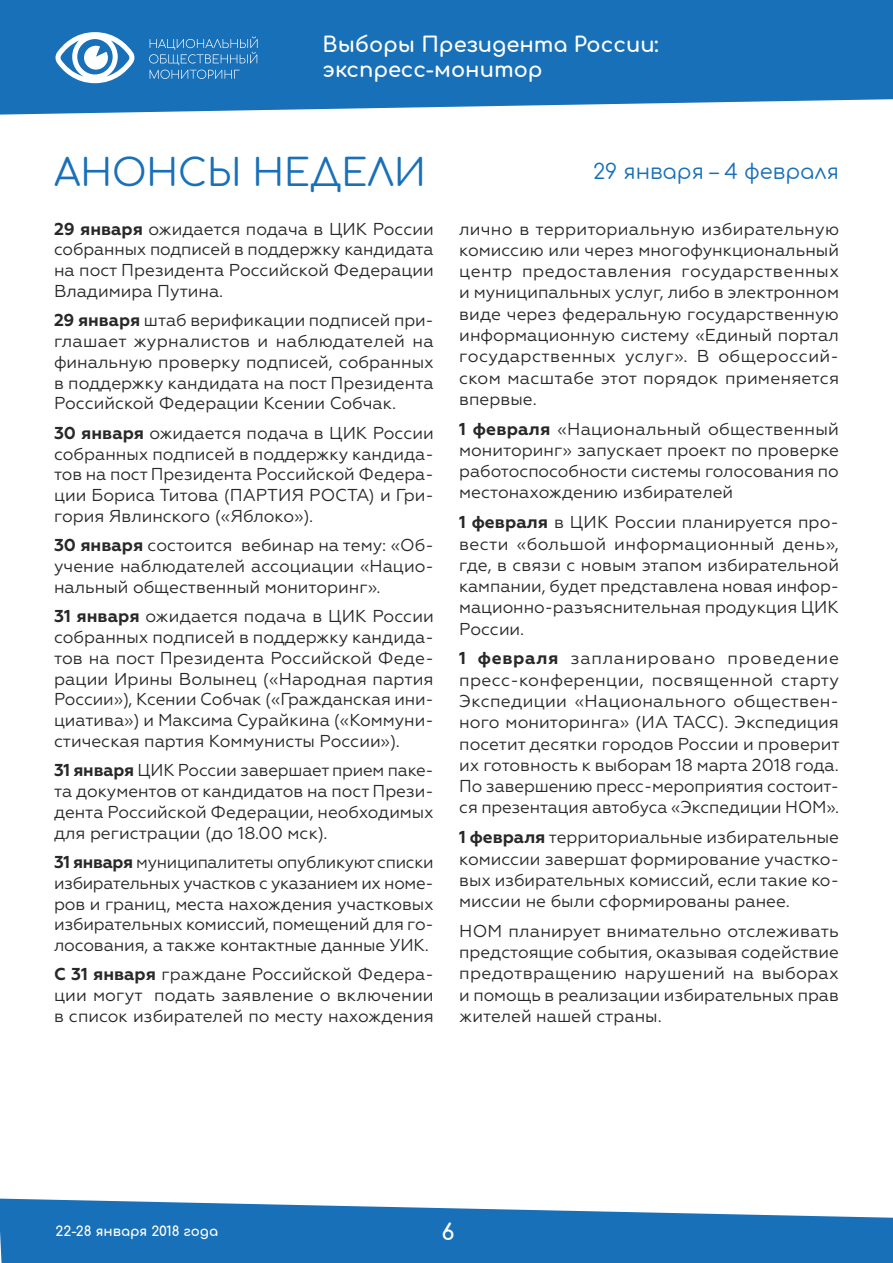
<style>
.page{position:relative;width:893px;height:1263px;background:#fff}
.page>*{position:absolute;margin:0;border:0;box-sizing:border-box;transform-origin:0 0}
.t1{font:37.5px "Comfortaa";color:#1870b8}
.t2{font:700 22.5px "Comfortaa";color:#fff}
.t3{font:700 21px/25.2px "Comfortaa";color:#fff}
.t4{font:21px "Comfortaa";color:#1870b8}
.t5{font:17.25px/21.3px "Geometria";color:#292829;text-align:justify}
.t6{font:700 13.5px "Comfortaa";color:#fff}
.s1{font-weight:700}
</style>
<div class="page">
<svg style="left:0;top:0;width:893px;height:115px;background:#297bbd"></svg>
<svg style="left:0;top:1198px;width:893px;height:65px;background:#3c86c3"></svg>
<svg style="left:149px;top:36px;width:109px;height:43px;background:#3481c0"></svg>
<svg style="left:55px;top:32px;width:80px;height:51px"></svg>
<p class="t3" style="left:323px;top:30px;width:338px">Выборы Президента России: экспресс-монитор</p>
<h1 class="t1" style="left:54px;top:139px;width:373px">АНОНСЫ НЕДЕЛИ</h1>
<p class="t4" style="left:593px;top:153px;width:247px">29 января – 4 февраля</p>
<p class="t5" style="left:54px;top:218px;width:381px;line-height:20.9px"><span class="s1">29 января</span> ожидается подача в ЦИК России собранных подписей в поддержку кандидата на пост Президента Российской Федерации Владимира Путина.</p>
<p class="t5" style="left:54px;top:310px;width:381px;line-height:20.9px"><span class="s1">29 января</span> штаб верификации подписей при&shy;глашает журналистов и наблюдателей на финальную проверку подписей, собранных в поддержку кандидата на пост Президента Российской Федерации Ксении Собчак.</p>
<p class="t5" style="left:54px;top:422px;width:381px;line-height:20.9px"><span class="s1">30 января</span> ожидается подача в ЦИК России собранных подписей в поддержку кандида&shy;тов на пост Президента Российской Федера&shy;ции Бориса Титова (ПАРТИЯ РОСТА) и Гри&shy;гория Явлинского («Яблоко»).</p>
<p class="t5" style="left:54px;top:535px;width:381px;line-height:20.9px"><span class="s1">30 января</span> состоится вебинар на тему: «Об&shy;учение наблюдателей ассоциации «Нацио&shy;нальный общественный мониторинг».</p>
<p class="t5" style="left:54px;top:606px;width:381px;line-height:20.9px"><span class="s1">31 января</span> ожидается подача в ЦИК России собранных подписей в поддержку кандида&shy;тов на пост Президента Российской Феде&shy;рации Ирины Волынец («Народная партия России»), Ксении Собчак («Гражданская ини&shy;циатива») и Максима Сурайкина («Коммуни&shy;стическая партия Коммунисты России»).</p>
<p class="t5" style="left:54px;top:760px;width:381px;line-height:20.9px"><span class="s1">31 января</span> ЦИК России завершает прием паке&shy;та документов от кандидатов на пост Прези&shy;дента Российской Федерации, необходимых для регистрации (до 18.00 мск).</p>
<p class="t5" style="left:54px;top:851px;width:381px;line-height:20.9px"><span class="s1">31 января</span> муниципалитеты опубликуют списки избирательных участков с указанием их номе&shy;ров и границ, места нахождения участковых избирательных комиссий, помещений для го&shy;лосования, а также контактные данные УИК.</p>
<p class="t5" style="left:54px;top:964px;width:381px;line-height:20.9px"><span class="s1">С 31 января</span> граждане Российской Федера&shy;ции могут подать заявление о включении в список избирателей по месту нахождения</p>
<p class="t5" style="left:459px;top:218px;width:381px">лично в территориальную избирательную комиссию или через многофункциональный центр предоставления государственных и муниципальных услуг, либо в электронном виде через федеральную государственную информационную систему «Единый портал государственных услуг». В общероссий&shy;ском масштабе этот порядок применяется впервые.</p>
<p class="t5" style="left:459px;top:418px;width:381px"><span class="s1">1 февраля</span> «Национальный общественный мониторинг» запускает проект по проверке работоспособности системы голосования по местонахождению избирателей</p>
<p class="t5" style="left:459px;top:512px;width:381px"><span class="s1">1 февраля</span> в ЦИК России планируется про&shy;вести «большой информационный день», где, в связи с новым этапом избирательной кампании, будет представлена новая инфор&shy;мационно-разъяснительная продукция ЦИК России.</p>
<p class="t5" style="left:459px;top:648px;width:382px"><span class="s1">1 февраля</span> запланировано проведение пресс-конференции, посвященной старту Экспедиции «Национального обществен&shy;ного мониторинга» (ИА ТАСС). Экспедиция посетит десятки городов России и проверит их готовность к выборам 18 марта 2018 года.<br>По завершению пресс-мероприятия состоит&shy;ся презентация автобуса «Экспедиции НОМ».</p>
<p class="t5" style="left:459px;top:826px;width:381px"><span class="s1">1 февраля</span> территориальные избирательные комиссии завершат формирование участко&shy;вых избирательных комиссий, если такие ко&shy;миссии не были сформированы ранее.</p>
<p class="t5" style="left:459px;top:920px;width:381px">НОМ планирует внимательно отслеживать предстоящие события, оказывая содействие предотвращению нарушений на выборах и помощь в реализации избирательных прав жителей нашей страны.</p>
<p class="t6" style="left:55px;top:1219px;width:164px">22-28 января 2018 года</p>
<h2 class="t2" style="left:441px;top:1211px;width:15px">6</h2>
</div>
